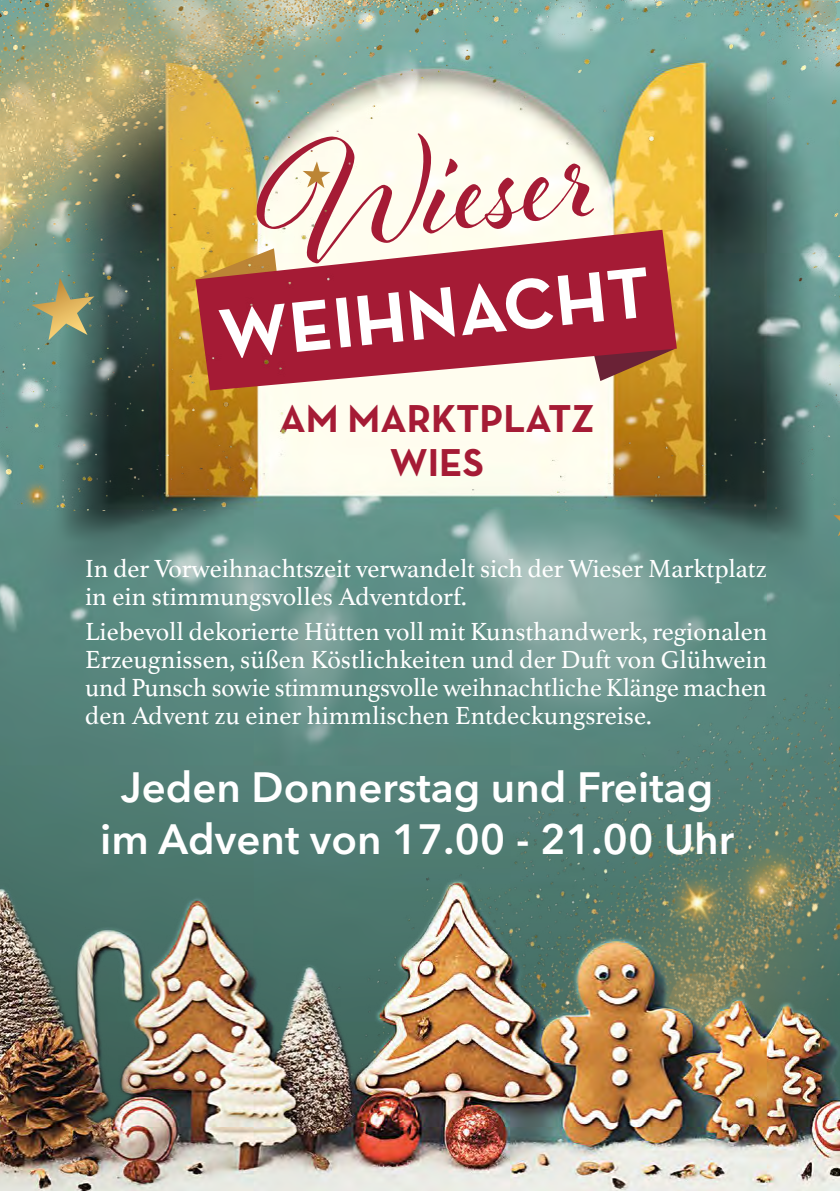
<style>
.page{position:relative;width:840px;height:1191px;background:#fff}
.page>*{position:absolute;margin:0;border:0;box-sizing:border-box;transform-origin:0 0}
.t1{font:161.2px "Al Fresco";color:#a51b35}
.t2{font:700 72.6px "Neutraface Text";color:#fff}
.t3{font:600 42px/52px "Avenir Next LT Pro";color:#fff;text-align:center}
.t4{font:700 39.6px/44px "Neutraface Text";color:#a51b35;text-align:center}
.t5{font:26px/28px "Athelas";color:#fff}
</style>
<div class="page">
<img style="left:0;top:510px;width:839px;height:361px">
<img style="left:282px;top:630px;width:557px;height:241px">
<img style="left:0;top:871px;width:839px;height:320px">
<img style="left:0;top:0;width:839px;height:510px">
<svg style="left:832px;top:515px;width:7px;height:21px"></svg>
<svg style="left:31px;top:278px;width:63px;height:62px;background:#8a9a77"></svg>
<h1 class="t1" style="left:244px;top:100px;width:345px;rotate:-6deg">Wieser</h1>
<h2 class="t2" style="left:214px;top:289px;width:434px;rotate:-6deg">WEIHNACHT</h2>
<h3 class="t4" style="left:279px;top:396px;width:316px">AM MARKTPLATZ<br>WIES</h3>
<p class="t5" style="left:85px;top:554px;width:682px">In der Vorweihnachtszeit verwandelt sich der Wieser Marktplatz in ein stimmungsvolles Adventdorf.</p>
<p class="t5" style="left:85px;top:616px;width:683px;text-align:justify">Liebevoll dekorierte Hütten voll mit Kunsthandwerk, regionalen Erzeugnissen, süßen Köstlichkeiten und der Duft von Glühwein und Punsch sowie stimmungsvolle weihnachtliche Klänge machen den Advent zu einer himmlischen Entdeckungsreise.</p>
<h3 class="t3" style="left:100px;top:761px;width:635px">Jeden Donnerstag und Freitag im Advent von 17.00 - 21.00 Uhr</h3>
</div>
